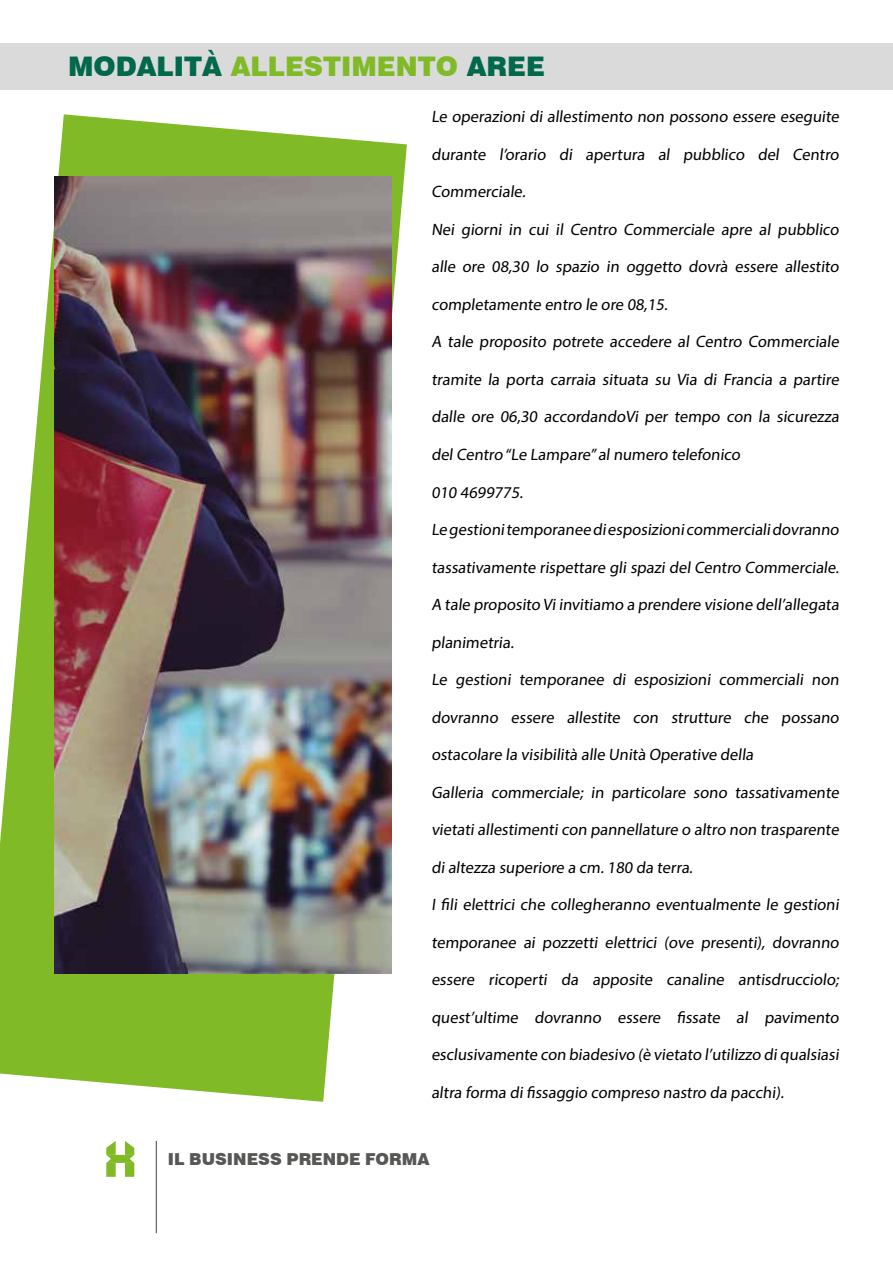
<style>
.page{position:relative;width:893px;height:1263px;background:#fff}
.page>*{position:absolute;margin:0;border:0;box-sizing:border-box;transform-origin:0 0}
.t1{font:900 27px "Swiss 721 BT";color:#00684b}
.t2{font:16.5px "Myriad Pro";color:#000}
.t3{font:900 16.5px "Swiss 721 BT";color:#575756}
.s1{color:#80ba27}
</style>
<div class="page">
<div style="left:0;top:43px;width:893px;height:47px;background:#dadada"></div>
<svg style="left:0;top:114px;width:407px;height:988px;fill:#80ba27"></svg>
<img style="left:54px;top:176px;width:337px;height:798px">
<svg style="left:106px;top:1141px;width:28px;height:36px"></svg>
<hr style="left:156px;top:1141px;width:1px;height:92px;background:#575756">
<h1 class="t1" style="left:68px;top:50px;width:478px">MODALITÀ <span class="s1">ALLESTIMENTO</span> AREE</h1>
<p class="t2" style="left:431px;top:107px;width:411px">Le operazioni di allestimento non possono essere eseguite</p>
<p class="t2" style="left:431px;top:144px;width:411px">durante l’orario di apertura al pubblico del Centro</p>
<p class="t2" style="left:431px;top:182px;width:98px">Commerciale.</p>
<p class="t2" style="left:431px;top:219px;width:411px">Nei giorni in cui il Centro Commerciale apre al pubblico</p>
<p class="t2" style="left:431px;top:257px;width:411px">alle ore 08,30 lo spazio in oggetto dovrà essere allestito</p>
<p class="t2" style="left:431px;top:294px;width:240px">completamente entro le ore 08,15.</p>
<p class="t2" style="left:431px;top:332px;width:411px">A tale proposito potrete accedere al Centro Commerciale</p>
<p class="t2" style="left:431px;top:369px;width:412px">tramite la porta carraia situata su Via di Francia a partire</p>
<p class="t2" style="left:431px;top:407px;width:412px">dalle ore 06,30 accordandoVi per tempo con la sicurezza</p>
<p class="t2" style="left:431px;top:444px;width:313px">del Centro “Le Lampare”al numero telefonico</p>
<p class="t2" style="left:431px;top:482px;width:95px">010 4699775.</p>
<p class="t2" style="left:431px;top:519px;width:412px">Le gestionitemporanee diesposizionicommercialidovranno</p>
<p class="t2" style="left:431px;top:557px;width:412px">tassativamente rispettare gli spazi del Centro Commerciale.</p>
<p class="t2" style="left:431px;top:594px;width:412px">A tale proposito Viinvitiamo a prendere visione dell’allegata</p>
<p class="t2" style="left:431px;top:632px;width:86px">planimetria.</p>
<p class="t2" style="left:431px;top:669px;width:411px">Le gestioni temporanee di esposizioni commerciali non</p>
<p class="t2" style="left:431px;top:707px;width:411px">dovranno essere allestite con strutture che possano</p>
<p class="t2" style="left:431px;top:744px;width:326px">ostacolare la visibilità alle Unità Operative della</p>
<p class="t2" style="left:431px;top:782px;width:412px">Galleria commerciale; in particolare sono tassativamente</p>
<p class="t2" style="left:431px;top:819px;width:411px">vietati allestimenti con pannellature o altro non trasparente</p>
<p class="t2" style="left:431px;top:857px;width:265px">di altezza superiore a cm. 180 da terra.</p>
<p class="t2" style="left:431px;top:894px;width:412px">I fili elettrici che collegheranno eventualmente le gestioni</p>
<p class="t2" style="left:431px;top:932px;width:412px">temporanee ai pozzetti elettrici (ove presenti), dovranno</p>
<p class="t2" style="left:431px;top:969px;width:411px">essere ricoperti da apposite canaline antisdrucciolo;</p>
<p class="t2" style="left:431px;top:1007px;width:411px">quest’ultime dovranno essere fissate al pavimento</p>
<p class="t2" style="left:431px;top:1044px;width:411px">esclusivamente con biadesivo (è vietato l’utilizzo diqualsiasi</p>
<p class="t2" style="left:431px;top:1082px;width:356px">altra forma di fissaggio compreso nastro da pacchi).</p>
<p class="t3" style="left:168px;top:1149px;width:263px">IL BUSINESS PRENDE FORMA</p>
</div>
